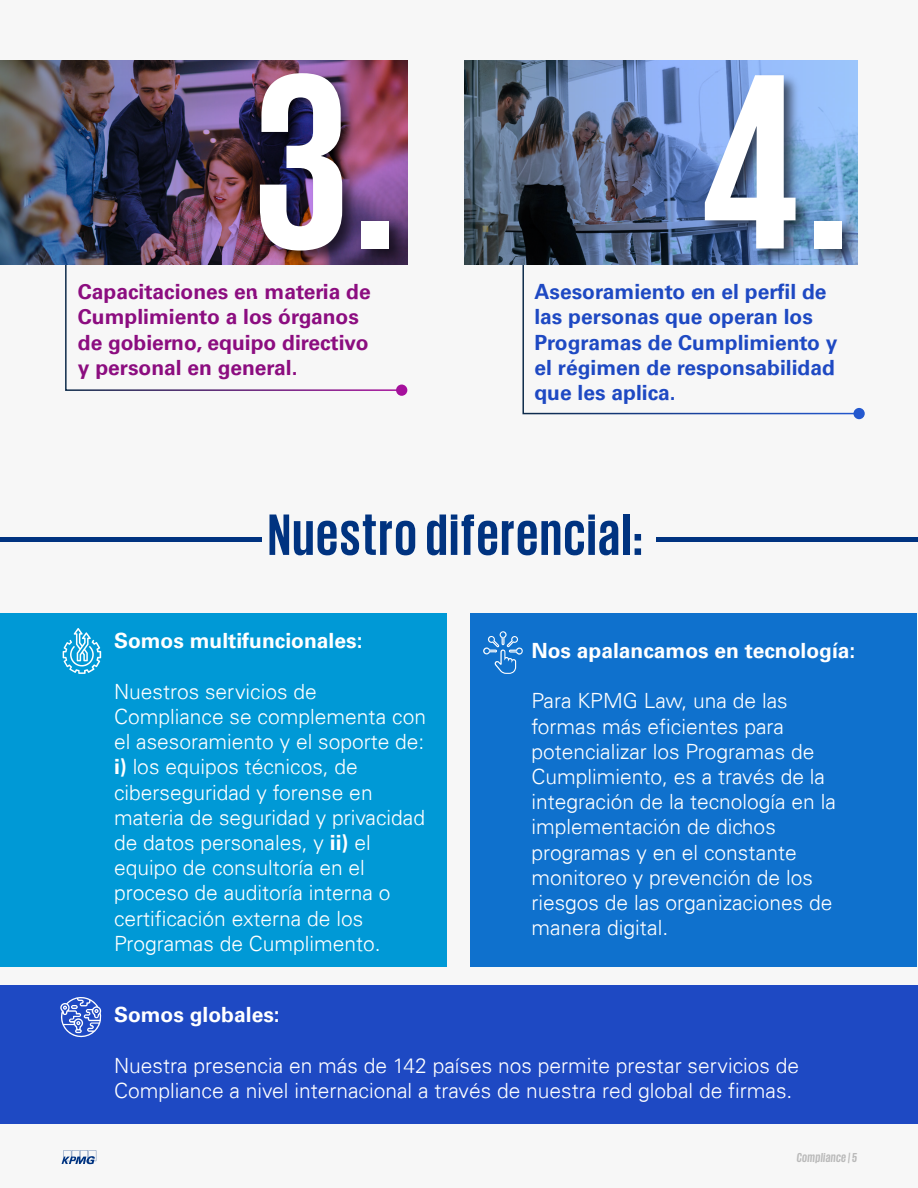
<style>
.page{position:relative;width:918px;height:1188px;background:#f7f7f7}
.page>*{position:absolute;margin:0;border:0;box-sizing:border-box;transform-origin:0 0}
.t1{font:700 255.6px "KPMG";color:#fff}
.t2{font:700 59.55px "KPMG";letter-spacing:.025em;color:#003380}
.t3{font:300 21px/25.2px "Univers 45";color:#fff}
.t4{font:700 21px/25.2px "Univers 65";color:#1e49c3}
.t5{font:700 21px/25.2px "Univers 65";color:#8c0d80}
.t6{font:700 21px "Univers 65";color:#fff}
.t7{font:italic 700 13.2px "KPMG";letter-spacing:.025em;color:#bababa}
.s1{font-family:"Univers 65";font-weight:700}
</style>
<div class="page">
<svg style="left:65px;top:265px;width:338px;height:126px"></svg>
<svg style="left:396px;top:385px;width:11px;height:11px"></svg>
<svg style="left:522px;top:265px;width:331px;height:150px"></svg>
<svg style="left:853px;top:408px;width:12px;height:11px"></svg>
<img style="left:0;top:61px;width:248px;height:204px">
<svg style="left:465px;top:61px;width:229px;height:204px;background:#526381"></svg>
<img style="left:248px;top:60px;width:160px;height:236px">
<img style="left:694px;top:60px;width:164px;height:236px">
<div style="left:0;top:613px;width:447px;height:353px;background:#0099d6"></div>
<div style="left:471px;top:613px;width:446px;height:353px;background:#0f71cd"></div>
<div style="left:0;top:985px;width:917px;height:138px;background:#1e49c3"></div>
<div style="left:0;top:537px;width:261px;height:5px;background:#003380"></div>
<div style="left:657px;top:537px;width:261px;height:5px;background:#003380"></div>
<svg style="left:62px;top:1150px;width:34px;height:14px"></svg>
<svg style="left:60px;top:997px;width:42px;height:41px"></svg>
<svg style="left:63px;top:628px;width:38px;height:46px"></svg>
<svg style="left:483px;top:631px;width:40px;height:43px"></svg>
<h1 class="t1" style="left:254px;top:34px;width:598px">3. 4.</h1>
<p class="t5" style="left:78px;top:279px;width:294px">Capacitaciones en materia de<br>Cumplimiento a los órganos de gobierno, equipo directivo y personal en general.</p>
<p class="t4" style="left:534px;top:279px;width:305px">Asesoramiento en el perfil de las personas que operan los<br>Programas de Cumplimiento y el régimen de responsabilidad que les aplica.</p>
<h2 class="t2" style="left:268px;top:505px;width:377px">Nuestro diferencial:</h2>
<p class="t6" style="left:114px;top:629px;width:250px">Somos multifuncionales:</p>
<p class="t3" style="left:114px;top:679px;width:314px">Nuestros servicios de<br>Compliance se complementa con el asesoramiento y el soporte de: <span class="s1">i)</span> los equipos técnicos, de ciberseguridad y forense en materia de seguridad y privacidad de datos personales, y <span class="s1">ii)</span> el equipo de consultoría en el proceso de auditoría interna o certificación externa de los<br>Programas de Cumplimento.</p>
<p class="t6" style="left:531px;top:638px;width:325px">Nos apalancamos en tecnología:</p>
<p class="t3" style="left:531px;top:688px;width:306px">Para KPMG Law, una de las formas más eficientes para potencializar los Programas de<br>Cumplimiento, es a través de la integración de la tecnología en la implementación de dichos programas y en el constante monitoreo y prevención de los riesgos de las organizaciones de manera digital.</p>
<p class="t6" style="left:114px;top:1002px;width:167px">Somos globales:</p>
<p class="t3" style="left:114px;top:1053px;width:687px">Nuestra presencia en más de 142 países nos permite prestar servicios de<br>Compliance a nivel internacional a través de nuestra red global de firmas.</p>
<p class="t7" style="left:797px;top:1151px;width:62px">Compliance | 5</p>
</div>
